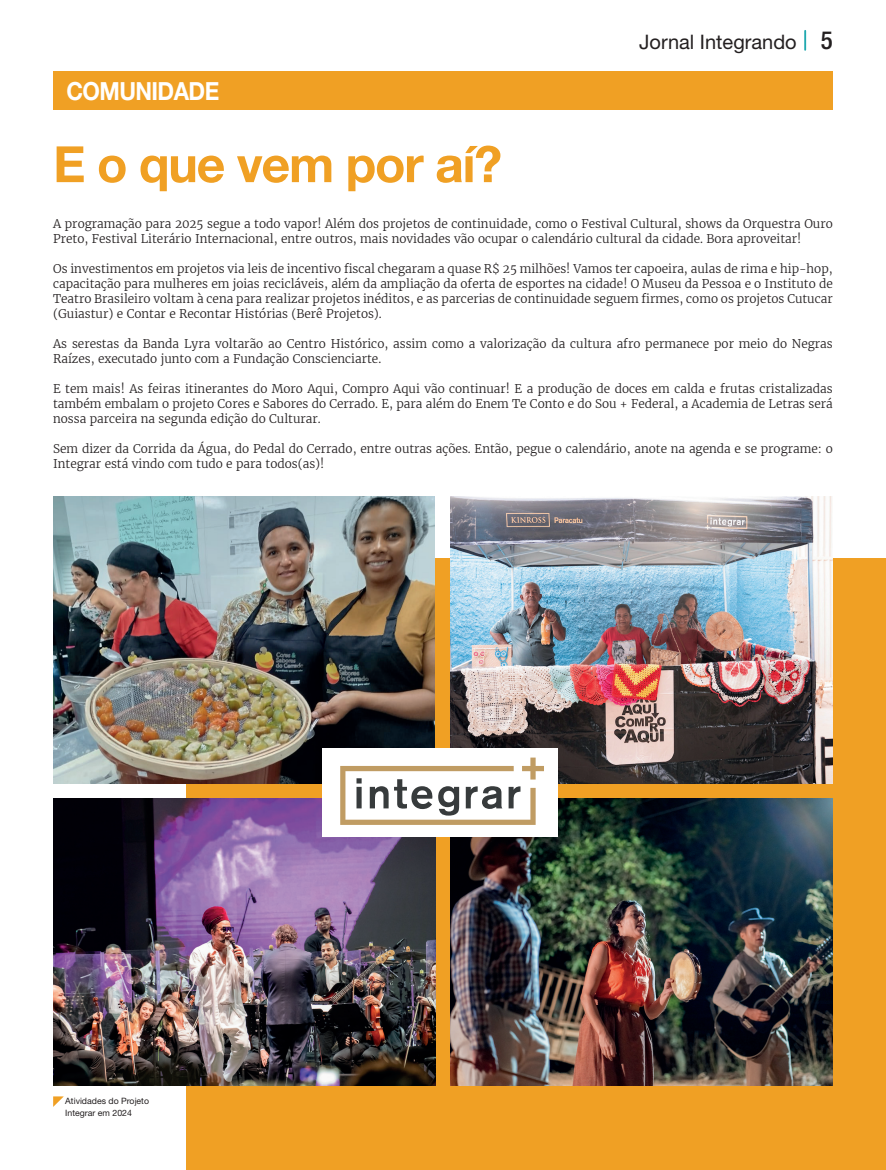
<style>
.page{position:relative;width:886px;height:1170px;background:#fff}
.page>*{position:absolute;margin:0;border:0;box-sizing:border-box;transform-origin:0 0}
.t1{font:700 50px "Helvetica Neue LT Std";letter-spacing:-.025em;color:#f0a024}
.t2{font:700 25px "Helvetica Neue LT Std";letter-spacing:-.025em;color:#fff;scale:.9 1}
.t3{font:20px "Helvetica Neue LT Std";color:#231f20}
.t4{font:300 11.88px/15px "Merriweather";color:#231f20}
.t5{font:8.75px/11.2px "Helvetica Neue LT Std";color:#231f20}
.s1{font-weight:500;font-stretch:condensed;font-size:25px}
</style>
<div class="page">
<svg style="left:804px;top:31px;width:2px;height:19px"></svg>
<div style="left:186px;top:558px;width:700px;height:611px;background:#f0a024"></div>
<div style="left:53px;top:71px;width:780px;height:39px;background:#f0a024"></div>
<svg style="left:53px;top:1096px;width:11px;height:10px"></svg>
<img style="left:53px;top:496px;width:381px;height:287px">
<img style="left:53px;top:798px;width:382px;height:287px">
<img style="left:451px;top:496px;width:382px;height:287px">
<img style="left:451px;top:798px;width:382px;height:287px">
<div style="left:322px;top:747px;width:236px;height:89px;background:#fff"></div>
<svg style="left:340px;top:757px;width:204px;height:67px"></svg>
<h2 class="t2" style="left:66px;top:75px;width:171px">COMUNIDADE</h2>
<h1 class="t1" style="left:53px;top:133px;width:450px">E o que vem por aí?</h1>
<h3 class="t3" style="left:639px;top:30px;width:195px">Jornal Integrando <span class="s1">5</span></h3>
<p class="t4" style="left:53px;top:216px;width:781px">A programação para 2025 segue a todo vapor! Além dos projetos de continuidade, como o Festival Cultural, shows da Orquestra Ouro<br>Preto, Festival Literário Internacional, entre outros, mais novidades vão ocupar o calendário cultural da cidade. Bora aproveitar!</p>
<p class="t4" style="left:53px;top:261px;width:781px;text-align:justify">Os investimentos em projetos via leis de incentivo fiscal chegaram a quase R$ 25 milhões! Vamos ter capoeira, aulas de rima e hip-hop, capacitação para mulheres em joias recicláveis, além da ampliação da oferta de esportes na cidade! O Museu da Pessoa e o Instituto de Teatro Brasileiro voltam à cena para realizar projetos inéditos, e as parcerias de continuidade seguem firmes, como os projetos Cutucar (Guiastur) e Contar e Recontar Histórias (Berê Projetos).</p>
<p class="t4" style="left:53px;top:336px;width:781px">As serestas da Banda Lyra voltarão ao Centro Histórico, assim como a valorização da cultura afro permanece por meio do Negras<br>Raízes, executado junto com a Fundação Conscienciarte.</p>
<p class="t4" style="left:53px;top:381px;width:781px;text-align:justify">E tem mais! As feiras itinerantes do Moro Aqui, Compro Aqui vão continuar! E a produção de doces em calda e frutas cristalizadas também embalam o projeto Cores e Sabores do Cerrado. E, para além do Enem Te Conto e do Sou + Federal, a Academia de Letras será nossa parceira na segunda edição do Culturar.</p>
<p class="t4" style="left:53px;top:441px;width:781px">Sem dizer da Corrida da Água, do Pedal do Cerrado, entre outras ações. Então, pegue o calendário, anote na agenda e se programe: o<br>Integrar está vindo com tudo e para todos(as)!</p>
<p class="t5" style="left:65px;top:1095px;width:85px">Atividades do Projeto<br>Integrar em 2024</p>
</div>
